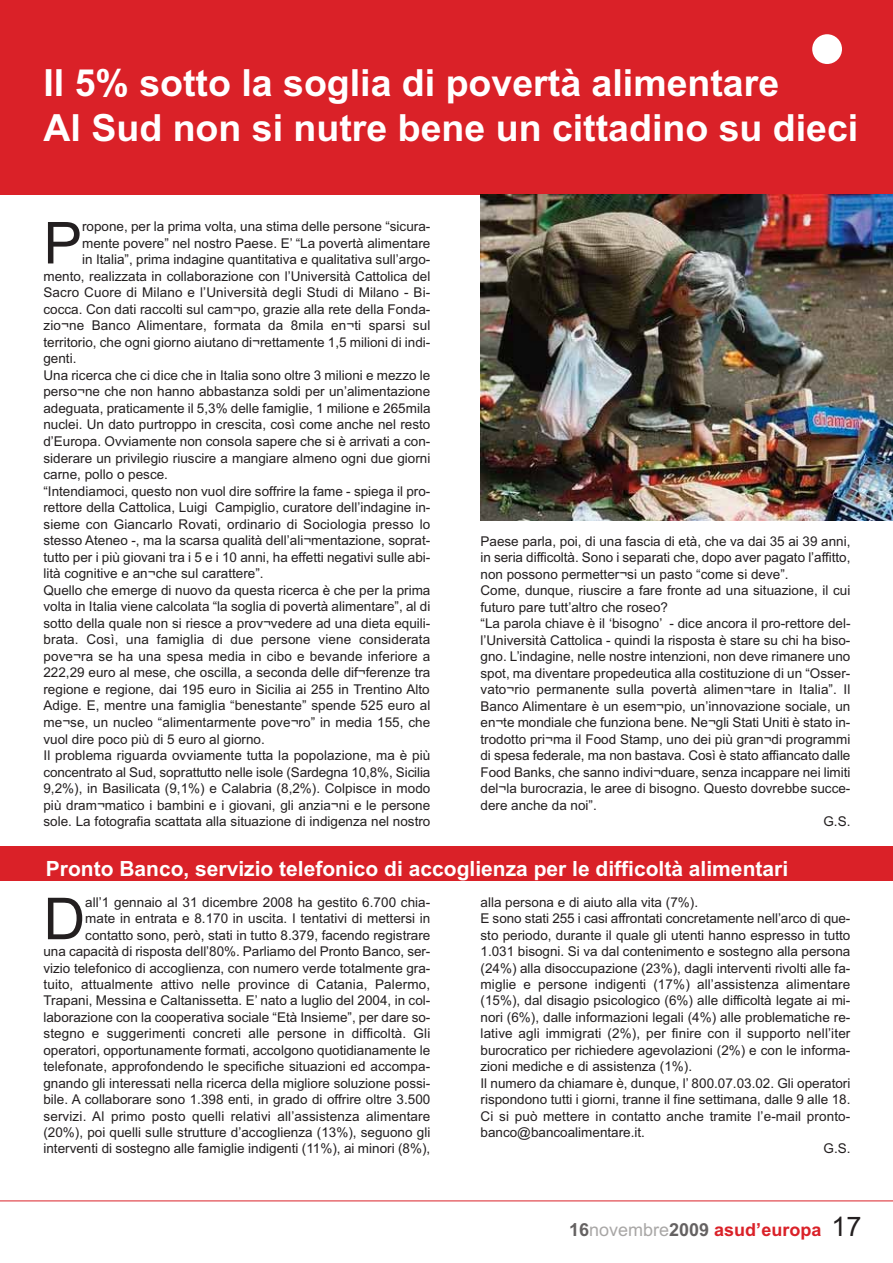
<style>
.page{position:relative;width:893px;height:1263px;background:#fff}
.page>*{position:absolute;margin:0;border:0;box-sizing:border-box;transform-origin:0 0}
.t1{font:57.9px "Arial";color:#231f20}
.t2{font:700 37.5px/45px "Arial";color:#fff}
.t3{font:700 21px "Arial";color:#fff}
.t4{font:700 18px "Arial";color:#da2128}
.t5{font:13.5px/16.5px "Arial";color:#231f20;text-align:right}
.s1{color:#656262}
.s2{font-weight:400;color:#a9a7a6}
.s3{font-weight:400;font-size:27px;color:#231f20}
</style>
<div class="page">
<div style="left:0;top:0;width:892px;height:194px;background:#da2128"></div>
<div style="left:812px;top:34px;width:30px;height:30px;background:#fff;border-radius:50%"></div>
<img style="left:480px;top:194px;width:412px;height:326px">
<hr style="left:0;top:1201px;width:892px;height:1px;background:#da2128">
<div style="left:0;top:846px;width:892px;height:34px;background:#da2128"></div>
<h2 class="t2" style="left:43px;top:64px;width:816px">Il 5% sotto la soglia di povertà alimentare<br>Al Sud non si nutre bene un cittadino su dieci</h2>
<h1 class="t1" style="left:43px;top:222px;width:40px">P</h1>
<p class="t5" style="left:82px;top:219px;width:350px">ropone, per la prima volta, una stima delle persone “sicura-</p>
<p class="t5" style="left:82px;top:236px;width:350px">mente povere” nel nostro Paese. E’ “La povertà alimentare</p>
<p class="t5" style="left:82px;top:252px;width:350px">in Italia”, prima indagine quantitativa e qualitativa sull’argo-</p>
<p class="t5" style="left:43px;top:269px;width:388px">mento, realizzata in collaborazione con l’Università Cattolica del</p>
<p class="t5" style="left:43px;top:286px;width:388px">Sacro Cuore di Milano e l’Università degli Studi di Milano - Bi-</p>
<p class="t5" style="left:43px;top:302px;width:388px">cocca. Con dati raccolti sul cam¬po, grazie alla rete della Fonda-</p>
<p class="t5" style="left:43px;top:319px;width:388px">zio¬ne Banco Alimentare, formata da 8mila en¬ti sparsi sul</p>
<p class="t5" style="left:43px;top:335px;width:388px">territorio, che ogni giorno aiutano di¬rettamente 1,5 milioni di indi-</p>
<p class="t5" style="left:43px;top:352px;width:34px">genti.</p>
<p class="t5" style="left:43px;top:368px;width:388px">Una ricerca che ci dice che in Italia sono oltre 3 milioni e mezzo le</p>
<p class="t5" style="left:43px;top:385px;width:388px">perso¬ne che non hanno abbastanza soldi per un’alimentazione</p>
<p class="t5" style="left:43px;top:401px;width:388px">adeguata, praticamente il 5,3% delle famiglie, 1 milione e 265mila</p>
<p class="t5" style="left:43px;top:418px;width:388px">nuclei. Un dato purtroppo in crescita, così come anche nel resto</p>
<p class="t5" style="left:43px;top:434px;width:388px">d’Europa. Ovviamente non consola sapere che si è arrivati a con-</p>
<p class="t5" style="left:43px;top:451px;width:388px">siderare un privilegio riuscire a mangiare almeno ogni due giorni</p>
<p class="t5" style="left:43px;top:467px;width:126px">carne, pollo o pesce.</p>
<p class="t5" style="left:43px;top:484px;width:388px">“Intendiamoci, questo non vuol dire soffrire la fame - spiega il pro-</p>
<p class="t5" style="left:43px;top:500px;width:388px">rettore della Cattolica, Luigi Campiglio, curatore dell’indagine in-</p>
<p class="t5" style="left:43px;top:517px;width:388px">sieme con Giancarlo Rovati, ordinario di Sociologia presso lo</p>
<p class="t5" style="left:43px;top:534px;width:388px">stesso Ateneo -, ma la scarsa qualità dell’ali¬mentazione, soprat-</p>
<p class="t5" style="left:43px;top:550px;width:388px">tutto per i più giovani tra i 5 e i 10 anni, ha effetti negativi sulle abi-</p>
<p class="t5" style="left:43px;top:567px;width:222px">lità cognitive e an¬che sul carattere”.</p>
<p class="t5" style="left:43px;top:583px;width:388px">Quello che emerge di nuovo da questa ricerca è che per la prima</p>
<p class="t5" style="left:43px;top:600px;width:388px">volta in Italia viene calcolata “la soglia di povertà alimentare”, al di</p>
<p class="t5" style="left:43px;top:616px;width:388px">sotto della quale non si riesce a prov¬vedere ad una dieta equili-</p>
<p class="t5" style="left:43px;top:633px;width:388px">brata. Così, una famiglia di due persone viene considerata</p>
<p class="t5" style="left:43px;top:649px;width:388px">pove¬ra se ha una spesa media in cibo e bevande inferiore a</p>
<p class="t5" style="left:43px;top:666px;width:388px">222,29 euro al mese, che oscilla, a seconda delle dif¬ferenze tra</p>
<p class="t5" style="left:43px;top:682px;width:387px">regione e regione, dai 195 euro in Sicilia ai 255 in Trentino Alto</p>
<p class="t5" style="left:43px;top:699px;width:388px">Adige. E, mentre una famiglia “benestante” spende 525 euro al</p>
<p class="t5" style="left:43px;top:715px;width:388px">me¬se, un nucleo “alimentarmente pove¬ro” in media 155, che</p>
<p class="t5" style="left:43px;top:732px;width:223px">vuol dire poco più di 5 euro al giorno.</p>
<p class="t5" style="left:43px;top:748px;width:388px">Il problema riguarda ovviamente tutta la popolazione, ma è più</p>
<p class="t5" style="left:43px;top:765px;width:388px">concentrato al Sud, soprattutto nelle isole (Sardegna 10,8%, Sicilia</p>
<p class="t5" style="left:43px;top:781px;width:388px">9,2%), in Basilicata (9,1%) e Calabria (8,2%). Colpisce in modo</p>
<p class="t5" style="left:43px;top:798px;width:388px">più dram¬matico i bambini e i giovani, gli anzia¬ni e le persone</p>
<p class="t5" style="left:43px;top:815px;width:388px">sole. La fotografia scattata alla situazione di indigenza nel nostro</p>
<p class="t5" style="left:480px;top:534px;width:371px">Paese parla, poi, di una fascia di età, che va dai 35 ai 39 anni,</p>
<p class="t5" style="left:480px;top:550px;width:371px">in seria difficoltà. Sono i separati che, dopo aver pagato l’affitto,</p>
<p class="t5" style="left:480px;top:567px;width:309px">non possono permetter¬si un pasto “come si deve”.</p>
<p class="t5" style="left:480px;top:583px;width:371px">Come, dunque, riuscire a fare fronte ad una situazione, il cui</p>
<p class="t5" style="left:480px;top:600px;width:189px">futuro pare tutt’altro che roseo?</p>
<p class="t5" style="left:480px;top:616px;width:371px">“La parola chiave è il ‘bisogno’ - dice ancora il pro-rettore del-</p>
<p class="t5" style="left:480px;top:633px;width:371px">l’Università Cattolica - quindi la risposta è stare su chi ha biso-</p>
<p class="t5" style="left:480px;top:649px;width:371px">gno. L’indagine, nelle nostre intenzioni, non deve rimanere uno</p>
<p class="t5" style="left:480px;top:666px;width:371px">spot, ma diventare propedeutica alla costituzione di un “Osser-</p>
<p class="t5" style="left:480px;top:682px;width:371px">vato¬rio permanente sulla povertà alimen¬tare in Italia”. Il</p>
<p class="t5" style="left:480px;top:699px;width:371px">Banco Alimentare è un esem¬pio, un’innovazione sociale, un</p>
<p class="t5" style="left:480px;top:715px;width:371px">en¬te mondiale che funziona bene. Ne¬gli Stati Uniti è stato in-</p>
<p class="t5" style="left:480px;top:732px;width:371px">trodotto pri¬ma il Food Stamp, uno dei più gran¬di programmi</p>
<p class="t5" style="left:480px;top:749px;width:371px">di spesa federale, ma non bastava. Così è stato affiancato dalle</p>
<p class="t5" style="left:480px;top:765px;width:371px">Food Banks, che sanno indivi¬duare, senza incappare nei limiti</p>
<p class="t5" style="left:480px;top:782px;width:371px">del¬la burocrazia, le aree di bisogno. Questo dovrebbe succe-</p>
<p class="t5" style="left:480px;top:798px;width:118px">dere anche da noi”.</p>
<p class="t5" style="left:823px;top:815px;width:29px">G.S.</p>
<h3 class="t3" style="left:46px;top:861px;width:743px">Pronto Banco, servizio telefonico di accoglienza per le difficoltà alimentari</h3>
<h1 class="t1" style="left:43px;top:898px;width:43px">D</h1>
<p class="t5" style="left:43px;top:895px;width:388px">all’1 gennaio al 31 dicembre 2008 ha gestito 6.700 chia-<br>mate in entrata e 8.170 in uscita. I tentativi di mettersi in contatto sono, però, stati in tutto 8.379, facendo registrare<br>una capacità di risposta dell’80%. Parliamo del Pronto Banco, ser&shy;vizio telefonico di accoglienza, con numero verde totalmente gra&shy;tuito, attualmente attivo nelle province di Catania, Palermo, Trapani, Messina e Caltanissetta. E’ nato a luglio del 2004, in col&shy;laborazione con la cooperativa sociale “Età Insieme”, per dare so&shy;stegno e suggerimenti concreti alle persone in difficoltà. Gli operatori, opportunamente formati, accolgono quotidianamente le telefonate, approfondendo le specifiche situazioni ed accompa&shy;gnando gli interessati nella ricerca della migliore soluzione possi&shy;bile. A collaborare sono 1.398 enti, in grado di offrire oltre 3.500 servizi. Al primo posto quelli relativi all’assistenza alimentare (20%), poi quelli sulle strutture d’accoglienza (13%), seguono gli interventi di sostegno alle famiglie indigenti (11%), ai minori (8%),</p>
<p class="t5" style="left:480px;top:895px;width:219px">alla persona e di aiuto alla vita (7%).</p>
<p class="t5" style="left:480px;top:912px;width:371px">E sono stati 255 i casi affrontati concretamente nell’arco di que-</p>
<p class="t5" style="left:480px;top:928px;width:371px">sto periodo, durante il quale gli utenti hanno espresso in tutto</p>
<p class="t5" style="left:480px;top:945px;width:371px">1.031 bisogni. Si va dal contenimento e sostegno alla persona</p>
<p class="t5" style="left:480px;top:961px;width:371px">(24%) alla disoccupazione (23%), dagli interventi rivolti alle fa-</p>
<p class="t5" style="left:480px;top:977px;width:371px">miglie e persone indigenti (17%) all’assistenza alimentare</p>
<p class="t5" style="left:480px;top:994px;width:371px">(15%), dal disagio psicologico (6%) alle difficoltà legate ai mi-</p>
<p class="t5" style="left:480px;top:1010px;width:371px">nori (6%), dalle informazioni legali (4%) alle problematiche re-</p>
<p class="t5" style="left:480px;top:1027px;width:371px">lative agli immigrati (2%), per finire con il supporto nell’iter</p>
<p class="t5" style="left:480px;top:1043px;width:371px">burocratico per richiedere agevolazioni (2%) e con le informa-</p>
<p class="t5" style="left:480px;top:1060px;width:213px">zioni mediche e di assistenza (1%).</p>
<p class="t5" style="left:480px;top:1076px;width:371px">Il numero da chiamare è, dunque, l’ 800.07.03.02. Gli operatori</p>
<p class="t5" style="left:480px;top:1092px;width:371px">rispondono tutti i giorni, tranne il fine settimana, dalle 9 alle 18.</p>
<p class="t5" style="left:480px;top:1109px;width:371px">Ci si può mettere in contatto anche tramite l’e-mail pronto-</p>
<p class="t5" style="left:480px;top:1125px;width:166px">banco@bancoalimentare.it.</p>
<p class="t5" style="left:823px;top:1142px;width:29px">G.S.</p>
<h3 class="t4" style="left:569px;top:1223px;width:294px"><span class="s1">16</span><span class="s2">novembre</span><span class="s1">2009</span> asud’europa <span class="s3">17</span></h3>
</div>
